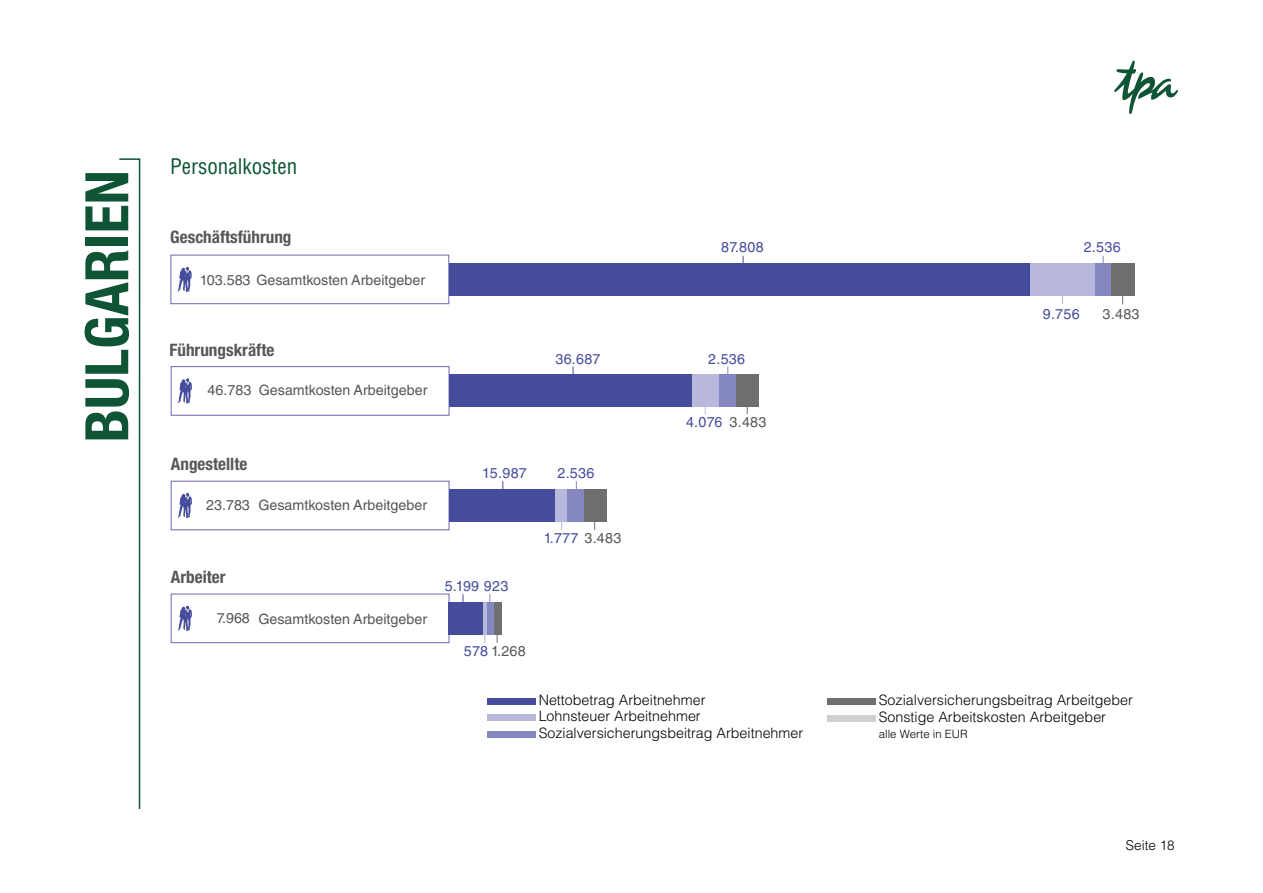
<style>
.page{position:relative;width:1263px;height:893px;background:#fff}
.page>*{position:absolute;margin:0;border:0;box-sizing:border-box;transform-origin:0 0}
.t1{font:700 condensed 60px "Helvetica Neue LT Std";color:#0e5435}
.t2{font:condensed 21px "Helvetica LT Std";color:#0e5435}
.t3{font:700 condensed 17.1px "Helvetica Neue LT Pro";color:#575756}
.t4{font:300 14.25px/16.8px "Helvetica LT Std";color:#000}
.t5{font:14.25px "Helvetica LT Std";color:#575756}
.t6{font:14.25px "Helvetica LT Std";letter-spacing:.02em;color:#454c9b}
.t7{font:300 13.5px "Helvetica LT Std";color:#000}
.t8{font:300 11.4px "Helvetica LT Std";color:#000}
.s1{color:#575756}
.s2{color:#454c9b}
</style>
<div class="page">
<svg style="left:1114px;top:61px;width:64px;height:53px"></svg>
<svg style="left:119px;top:158px;width:22px;height:651px"></svg>
<div style="left:171px;top:255px;width:278px;height:49px;border:1px solid #686baf"></div>
<svg style="left:177px;top:267px;width:15px;height:25px"></svg>
<div style="left:487px;top:698px;width:48px;height:7px;background:#454c9b"></div>
<div style="left:827px;top:698px;width:48px;height:7px;background:#706f6f"></div>
<div style="left:827px;top:715px;width:48px;height:7px;background:#d0d0d0"></div>
<div style="left:487px;top:731px;width:48px;height:7px;background:#8587c1"></div>
<div style="left:487px;top:714px;width:48px;height:7px;background:#b8b8dd"></div>
<div style="left:171px;top:366px;width:278px;height:50px;border:1px solid #686baf"></div>
<svg style="left:177px;top:378px;width:15px;height:25px"></svg>
<hr style="left:556px;top:489px;width:1px;height:33px;background:#d0d0d0">
<div style="left:171px;top:481px;width:278px;height:49px;border:1px solid #686baf"></div>
<svg style="left:177px;top:493px;width:15px;height:25px"></svg>
<div style="left:171px;top:594px;width:278px;height:49px;border:1px solid #686baf"></div>
<svg style="left:177px;top:606px;width:15px;height:25px"></svg>
<svg style="left:484px;top:594px;width:6px;height:49px"></svg>
<div style="left:449px;top:264px;width:581px;height:32px;background:#454c9b"></div>
<div style="left:1111px;top:264px;width:23px;height:32px;background:#706f6f"></div>
<div style="left:1094px;top:264px;width:17px;height:32px;background:#8587c1"></div>
<div style="left:1030px;top:264px;width:64px;height:32px;background:#b8b8dd"></div>
<div style="left:449px;top:374px;width:243px;height:33px;background:#454c9b"></div>
<div style="left:736px;top:374px;width:23px;height:33px;background:#706f6f"></div>
<div style="left:719px;top:374px;width:17px;height:33px;background:#8587c1"></div>
<div style="left:692px;top:374px;width:27px;height:33px;background:#b8b8dd"></div>
<div style="left:449px;top:490px;width:106px;height:32px;background:#454c9b"></div>
<div style="left:584px;top:490px;width:23px;height:32px;background:#706f6f"></div>
<div style="left:567px;top:490px;width:17px;height:32px;background:#8587c1"></div>
<div style="left:555px;top:490px;width:12px;height:32px;background:#b8b8dd"></div>
<div style="left:449px;top:602px;width:34px;height:33px;background:#454c9b"></div>
<div style="left:493px;top:602px;width:8px;height:33px;background:#706f6f"></div>
<div style="left:487px;top:602px;width:6px;height:33px;background:#8587c1"></div>
<hr style="left:483px;top:602px;width:4px;height:33px;background:#b8b8dd">
<h1 class="t1" style="left:71px;top:442px;width:274px;rotate:-90deg">BULGARIEN</h1>
<h2 class="t2" style="left:170px;top:154px;width:129px">Personalkosten</h2>
<p class="t3" style="left:170px;top:226px;width:123px">Geschäftsführung</p>
<p class="t5" style="left:200px;top:271px;width:227px">103.583 Gesamtkosten Arbeitgeber</p>
<p class="t3" style="left:170px;top:339px;width:106px">Führungskräfte</p>
<p class="t5" style="left:208px;top:382px;width:45px">46.783</p>
<p class="t5" style="left:259px;top:382px;width:170px">Gesamtkosten Arbeitgeber</p>
<p class="t3" style="left:171px;top:453px;width:78px">Angestellte</p>
<p class="t5" style="left:206px;top:497px;width:45px">23.783</p>
<p class="t5" style="left:258px;top:497px;width:170px">Gesamtkosten Arbeitgeber</p>
<p class="t3" style="left:171px;top:566px;width:56px">Arbeiter</p>
<p class="t5" style="left:217px;top:609px;width:35px">7.968</p>
<p class="t5" style="left:258px;top:611px;width:170px">Gesamtkosten Arbeitgeber</p>
<p class="t6" style="left:721px;top:239px;width:44px">87.808</p>
<p class="t6" style="left:1084px;top:239px;width:38px">2.536</p>
<p class="t6" style="left:555px;top:351px;width:47px">36.687</p>
<p class="t6" style="left:708px;top:351px;width:38px">2.536</p>
<p class="t6" style="left:482px;top:465px;width:46px">15.987</p>
<p class="t6" style="left:557px;top:465px;width:38px">2.536</p>
<p class="t6" style="left:445px;top:578px;width:65px">5.199 923</p>
<p class="t6" style="left:544px;top:529px;width:79px">1.777 <span class="s1">3.483</span></p>
<p class="t5" style="left:464px;top:643px;width:63px"><span class="s2">578</span> 1.268</p>
<p class="t6" style="left:686px;top:414px;width:38px">4.076</p>
<p class="t5" style="left:729px;top:414px;width:38px">3.483</p>
<p class="t4" style="left:539px;top:691px;width:168px">Nettobetrag Arbeitnehmer</p>
<p class="t4" style="left:539px;top:724px;width:266px">Sozialversicherungsbeitrag Arbeitnehmer</p>
<p class="t4" style="left:539px;top:707px;width:164px">Lohnsteuer Arbeitnehmer</p>
<p class="t6" style="left:1043px;top:306px;width:38px">9.756</p>
<p class="t5" style="left:1102px;top:306px;width:38px">3.483</p>
<p class="t4" style="left:879px;top:691px;width:256px">Sozialversicherungsbeitrag Arbeitgeber<br>Sonstige Arbeitskosten Arbeitgeber</p>
<p class="t8" style="left:879px;top:726px;width:90px">alle Werte in EUR</p>
<p class="t7" style="left:1126px;top:836px;width:50px">Seite 18</p>
</div>
